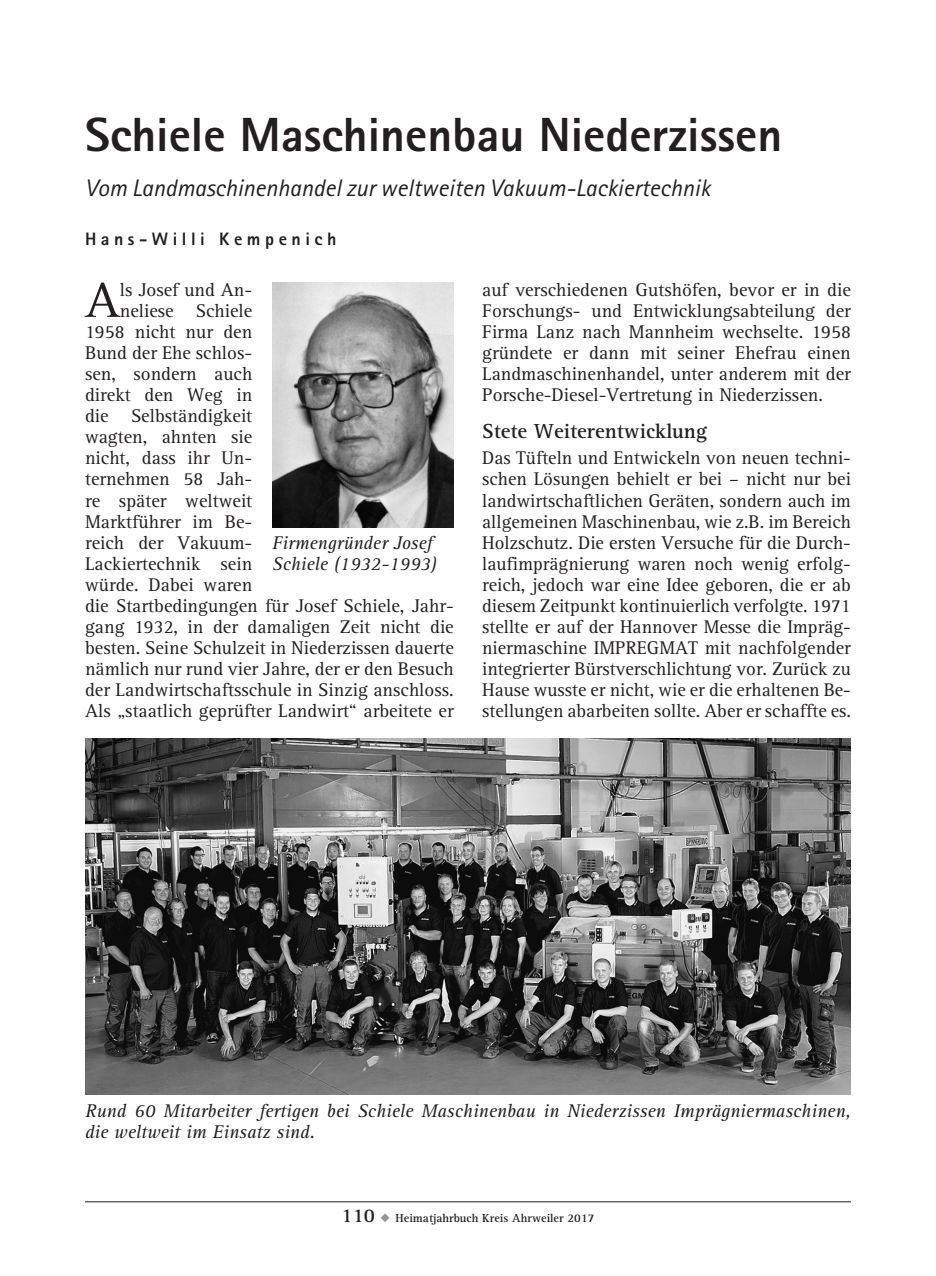
<style>
.page{position:relative;width:936px;height:1276px;background:#fff}
.page>*{position:absolute;margin:0;border:0;box-sizing:border-box;transform-origin:0 0}
.t1{font:50.6px "AT Rotis Serif";color:#231f20}
.t2{font:800 48px "Rotis Sans Serif";color:#231f20}
.t3{font:italic 24px "Rotis Sans Serif";color:#231f20}
.t4{font:700 21px "AT Rotis Serif";color:#231f20}
.t5{font:19px/21px "AT Rotis Serif";color:#231f20;text-align:justify}
.t6{font:italic 19px/21px "AT Rotis Serif";color:#231f20}
.t7{font:800 18px "Rotis Sans Serif";letter-spacing:.25em;color:#231f20}
.t8{font:700 12px "AT Rotis Serif";color:#231f20}
.s1{font-size:20px}
.s2{color:#939598}
</style>
<div class="page">
<hr style="left:85px;top:1201px;width:765px;height:1px;background:#231f20">
<img style="left:272px;top:282px;width:182px;height:246px">
<img style="left:85px;top:738px;width:765px;height:356px">
<h2 class="t2" style="left:85px;top:104px;width:698px">Schiele Maschinenbau Niederzissen</h2>
<p class="t3" style="left:85px;top:174px;width:626px">Vom Landmaschinenhandel zur weltweiten Vakuum-Lackiertechnik</p>
<p class="t7" style="left:85px;top:228px;width:253px">Hans-Willi Kempenich</p>
<h1 class="t1" style="left:85px;top:271px;width:36px">A</h1>
<p class="t5" style="left:120px;top:279px;width:134px">ls Josef und An-</p>
<p class="t5" style="left:482px;top:279px;width:370px">auf verschiedenen Gutshöfen, bevor er in die Forschungs- und Entwicklungsabteilung der Firma Lanz nach Mannheim wechselte. 1958 gründete er dann mit seiner Ehefrau einen Landmaschinenhandel, unter anderem mit der Porsche-Diesel-Vertretung in Niederzissen.</p>
<p class="t4" style="left:482px;top:418px;width:226px">Stete Weiterentwicklung</p>
<p class="t5" style="left:482px;top:448px;width:370px">Das Tüfteln und Entwickeln von neuen techni&shy;schen Lösungen behielt er bei – nicht nur bei landwirtschaftlichen Geräten, sondern auch im allgemeinen Maschinenbau, wie z.B. im Bereich Holzschutz. Die ersten Versuche für die Durch&shy;laufimprägnierung waren noch wenig erfolg&shy;reich, jedoch war eine Idee geboren, die er ab diesem Zeitpunkt kontinuierlich verfolgte. 1971 stellte er auf der Hannover Messe die Impräg&shy;niermaschine IMPREGMAT mit nachfolgender integrierter Bürstverschlichtung vor. Zurück zu Hause wusste er nicht, wie er die erhaltenen Be&shy;stellungen abarbeiten sollte. Aber er schaffte es.</p>
<p class="t5" style="left:120px;top:301px;width:134px">neliese Schiele</p>
<p class="t5" style="left:85px;top:322px;width:169px">1958 nicht nur den</p>
<p class="t5" style="left:85px;top:343px;width:169px">Bund der Ehe schlos-</p>
<p class="t5" style="left:85px;top:364px;width:169px">sen, sondern auch</p>
<p class="t5" style="left:85px;top:385px;width:169px">direkt den Weg in</p>
<p class="t5" style="left:85px;top:406px;width:169px">die Selbständigkeit</p>
<p class="t5" style="left:85px;top:427px;width:169px">wagten, ahnten sie</p>
<p class="t5" style="left:85px;top:448px;width:169px">nicht, dass ihr Un-</p>
<p class="t5" style="left:85px;top:469px;width:169px">ternehmen 58 Jah-</p>
<p class="t5" style="left:85px;top:490px;width:169px">re später weltweit</p>
<p class="t5" style="left:85px;top:511px;width:169px">Marktführer im Be-</p>
<p class="t5" style="left:85px;top:532px;width:169px">reich der Vakuum-</p>
<p class="t5" style="left:85px;top:553px;width:169px">Lackiertechnik sein</p>
<p class="t5" style="left:85px;top:574px;width:169px">würde. Dabei waren</p>
<p class="t5" style="left:85px;top:596px;width:370px">die Startbedingungen für Josef Schiele, Jahr-</p>
<p class="t5" style="left:85px;top:617px;width:370px">gang 1932, in der damaligen Zeit nicht die</p>
<p class="t5" style="left:85px;top:638px;width:370px">besten. Seine Schulzeit in Niederzissen dauerte</p>
<p class="t5" style="left:85px;top:659px;width:370px">nämlich nur rund vier Jahre, der er den Besuch</p>
<p class="t5" style="left:85px;top:680px;width:370px">der Landwirtschaftsschule in Sinzig anschloss.</p>
<p class="t5" style="left:85px;top:701px;width:370px">Als „staatlich geprüfter Landwirt“ arbeitete er</p>
<p class="t6" style="left:272px;top:533px;width:166px">Firmengründer Josef<br>Schiele (1932-1993)</p>
<p class="t6" style="left:85px;top:1100px;width:767px">Rund 60 Mitarbeiter fertigen bei Schiele Maschinenbau in Niederzissen Imprägniermaschinen, die weltweit im Einsatz sind.</p>
<p class="t8" style="left:341px;top:1210px;width:254px"><span class="s1">110</span> <span class="s2">◆</span> Heimatjahrbuch Kreis Ahrweiler 2017</p>
</div>
